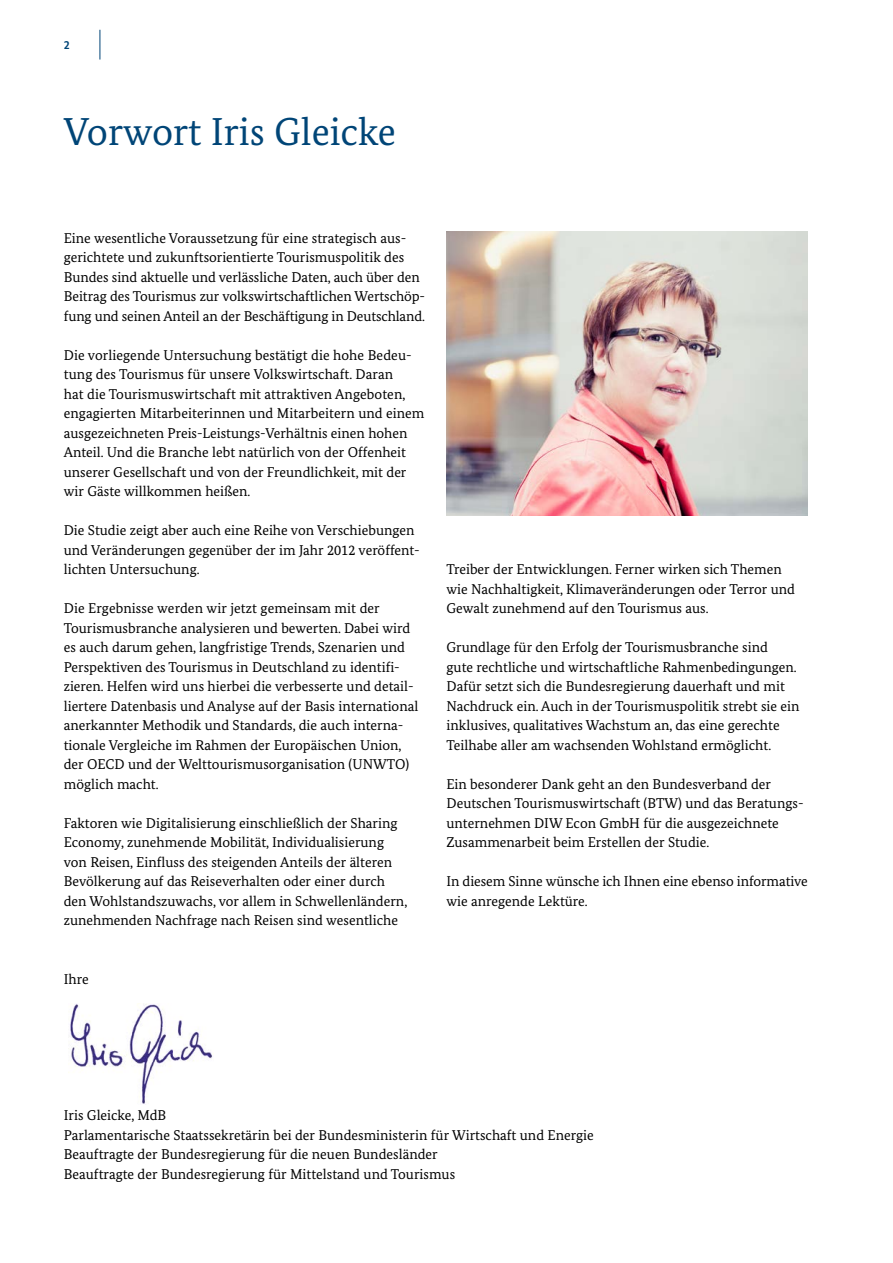
<style>
.page{position:relative;width:893px;height:1263px;background:#fff}
.page>*{position:absolute;margin:0;border:0;box-sizing:border-box;transform-origin:0 0}
.t1{font:39px "Bundes Serif";color:#004577}
.t2{font:14.25px/19.5px "Bundes Serif";color:#000}
.t3{font:700 12px "Bundes Sans";color:#004577}
</style>
<div class="page">
<hr style="left:100px;top:30px;width:1px;height:30px;background:#004577">
<img style="left:446px;top:232px;width:362px;height:284px">
<img style="left:68px;top:1003px;width:145px;height:101px">
<p class="t3" style="left:64px;top:37px;width:7px">2</p>
<h2 class="t1" style="left:64px;top:108px;width:334px">Vorwort Iris Gleicke</h2>
<p class="t2" style="left:64px;top:228px;width:363px">Eine wesentliche Voraussetzung für eine strategisch aus&shy;gerichtete und zukunftsorientierte Tourismuspolitik des Bundes sind aktuelle und verlässliche Daten, auch über den Beitrag des Tourismus zur volkswirtschaftlichen Wertschöp&shy;fung und seinen Anteil an der Beschäftigung in Deutschland.</p>
<p class="t2" style="left:64px;top:345px;width:362px">Die vorliegende Untersuchung bestätigt die hohe Bedeu&shy;tung des Tourismus für unsere Volkswirtschaft. Daran<br>hat die Tourismuswirtschaft mit attraktiven Angeboten, engagierten Mitarbeiterinnen und Mitarbeitern und einem ausgezeichneten Preis-Leistungs-Verhältnis einen hohen Anteil. Und die Branche lebt natürlich von der Offenheit unserer Gesellschaft und von der Freundlichkeit, mit der wir Gäste willkommen heißen.</p>
<p class="t2" style="left:64px;top:521px;width:358px">Die Studie zeigt aber auch eine Reihe von Verschiebungen und Veränderungen gegenüber der im Jahr 2012 veröffent&shy;lichten Untersuchung.</p>
<p class="t2" style="left:64px;top:599px;width:356px">Die Ergebnisse werden wir jetzt gemeinsam mit der Tourismusbranche analysieren und bewerten. Dabei wird es auch darum gehen, langfristige Trends, Szenarien und Perspektiven des Tourismus in Deutschland zu identifi&shy;zieren. Helfen wird uns hierbei die verbesserte und detail&shy;liertere Datenbasis und Analyse auf der Basis international anerkannter Methodik und Standards, die auch interna&shy;tionale Vergleiche im Rahmen der Europäischen Union, der OECD und der Welttourismusorganisation (UNWTO) möglich macht.</p>
<p class="t2" style="left:64px;top:813px;width:345px">Faktoren wie Digitalisierung einschließlich der Sharing Economy, zunehmende Mobilität, Individualisierung von Reisen, Einfluss des steigenden Anteils der älteren Bevölkerung auf das Reiseverhalten oder einer durch den Wohlstandszuwachs, vor allem in Schwellenländern, zunehmenden Nachfrage nach Reisen sind wesentliche</p>
<p class="t2" style="left:64px;top:969px;width:26px">Ihre</p>
<p class="t2" style="left:446px;top:560px;width:350px">Treiber der Entwicklungen. Ferner wirken sich Themen wie Nachhaltigkeit, Klimaveränderungen oder Terror und<br>Gewalt zunehmend auf den Tourismus aus.</p>
<p class="t2" style="left:446px;top:638px;width:354px">Grundlage für den Erfolg der Tourismusbranche sind<br>gute rechtliche und wirtschaftliche Rahmenbedingungen.<br>Dafür setzt sich die Bundesregierung dauerhaft und mit Nachdruck ein. Auch in der Tourismuspolitik strebt sie ein inklusives, qualitatives Wachstum an, das eine gerechte Teilhabe aller am wachsenden Wohlstand ermöglicht.</p>
<p class="t2" style="left:446px;top:774px;width:359px">Ein besonderer Dank geht an den Bundesverband der Deutschen Tourismuswirtschaft (BTW) und das Beratungs&shy;unternehmen DIW Econ GmbH für die ausgezeichnete Zusammenarbeit beim Erstellen der Studie.</p>
<p class="t2" style="left:446px;top:872px;width:363px">In diesem Sinne wünsche ich Ihnen eine ebenso informative wie anregende Lektüre.</p>
<p class="t2" style="left:64px;top:1106px;width:104px">Iris Gleicke, MdB</p>
<p class="t2" style="left:64px;top:1125px;width:532px">Parlamentarische Staatssekretärin bei der Bundesministerin für Wirtschaft und Energie</p>
<p class="t2" style="left:64px;top:1145px;width:375px">Beauftragte der Bundesregierung für die neuen Bundesländer</p>
<p class="t2" style="left:64px;top:1164px;width:393px">Beauftragte der Bundesregierung für Mittelstand und Tourismus</p>
</div>
